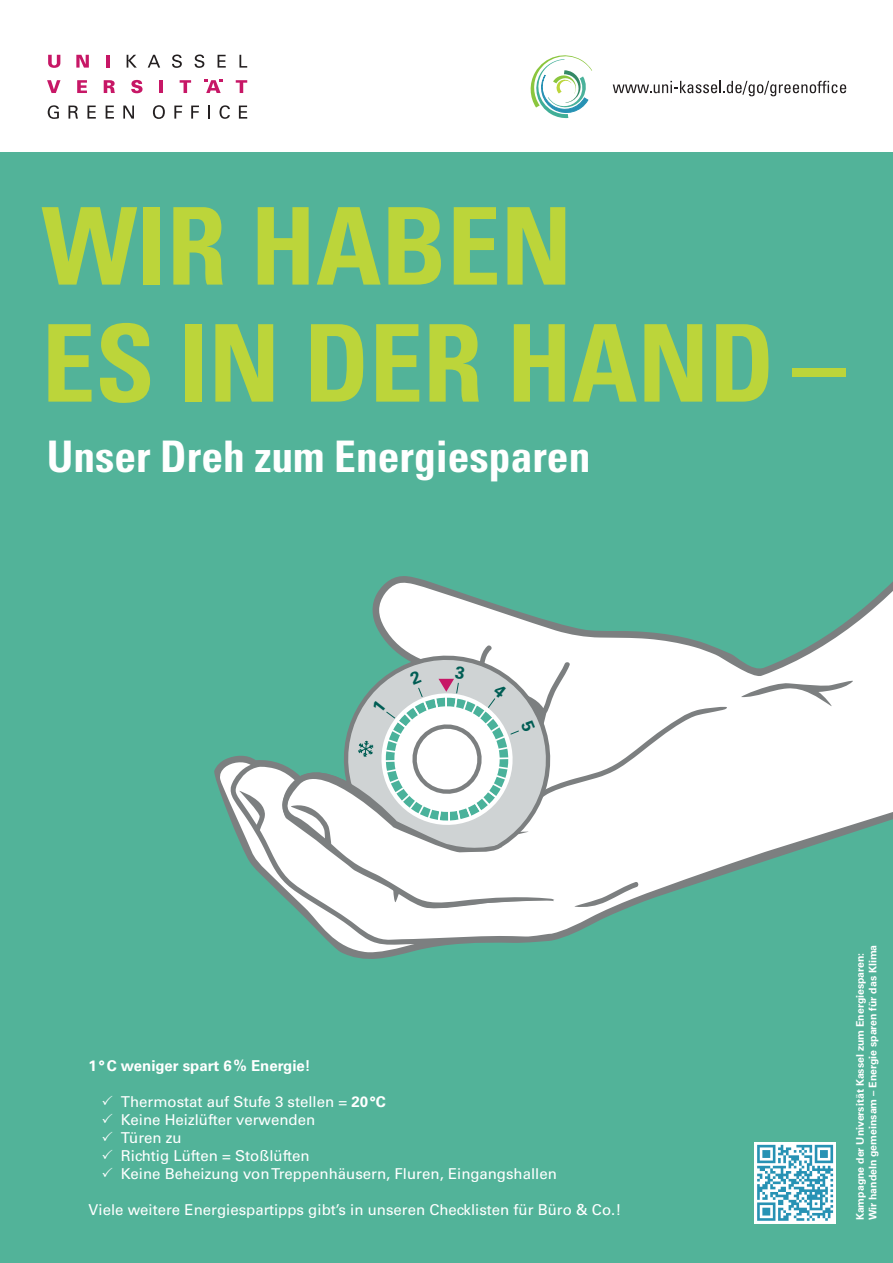
<style>
.page{position:relative;width:893px;height:1263px;background:#fff}
.page>*{position:absolute;margin:0;border:0;box-sizing:border-box;transform-origin:0 0}
.t1{font:700 condensed 107.25px/117px "Univers LT Std";color:#bcd53a}
.t2{font:700 condensed 43.5px "Univers LT Std";color:#fff}
.t3{font:15px/18px "Univers LT Std";color:#fff}
.t4{font:700 15px "Univers LT Std";color:#fff}
.t5{font:700 10.5px/12.6px "Univers LT Std";color:#fff}
.s1{font-weight:700}
</style>
<div class="page">
<div style="left:0;top:153px;width:893px;height:1110px;background:#52b399"></div>
<svg style="left:127px;top:55px;width:10px;height:13px"></svg>
<svg style="left:148px;top:55px;width:12px;height:13px"></svg>
<svg style="left:172px;top:55px;width:10px;height:13px"></svg>
<svg style="left:195px;top:55px;width:9px;height:13px"></svg>
<svg style="left:218px;top:55px;width:8px;height:13px"></svg>
<svg style="left:239px;top:55px;width:8px;height:13px"></svg>
<svg style="left:47px;top:80px;width:14px;height:13px"></svg>
<svg style="left:77px;top:80px;width:10px;height:13px"></svg>
<svg style="left:104px;top:80px;width:11px;height:13px"></svg>
<svg style="left:131px;top:80px;width:12px;height:13px"></svg>
<svg style="left:160px;top:80px;width:3px;height:13px"></svg>
<svg style="left:180px;top:80px;width:11px;height:13px"></svg>
<svg style="left:236px;top:80px;width:11px;height:13px"></svg>
<svg style="left:48px;top:55px;width:12px;height:13px"></svg>
<svg style="left:76px;top:55px;width:13px;height:13px"></svg>
<hr style="left:106px;top:55px;width:4px;height:13px;background:#c71766">
<svg style="left:204px;top:79px;width:19px;height:14px"></svg>
<svg style="left:48px;top:105px;width:11px;height:14px"></svg>
<svg style="left:69px;top:106px;width:9px;height:13px"></svg>
<svg style="left:87px;top:106px;width:9px;height:13px"></svg>
<svg style="left:106px;top:106px;width:8px;height:13px"></svg>
<svg style="left:123px;top:106px;width:11px;height:13px"></svg>
<svg style="left:153px;top:105px;width:12px;height:14px"></svg>
<svg style="left:174px;top:106px;width:8px;height:13px"></svg>
<svg style="left:191px;top:106px;width:8px;height:13px"></svg>
<svg style="left:208px;top:106px;width:2px;height:13px"></svg>
<svg style="left:219px;top:105px;width:11px;height:14px"></svg>
<svg style="left:239px;top:106px;width:8px;height:13px"></svg>
<svg style="left:530px;top:55px;width:62px;height:63px"></svg>
<svg style="left:613px;top:81px;width:233px;height:15px"></svg>
<svg style="left:372px;top:576px;width:521px;height:297px;fill:#fff"></svg>
<svg style="left:738px;top:679px;width:117px;height:29px;background:#e5e6e6"></svg>
<svg style="left:372px;top:644px;width:190px;height:22px;background:#ceddda"></svg>
<svg style="left:754px;top:1142px;width:82px;height:81px"></svg>
<svg style="left:757px;top:1145px;width:76px;height:76px;background:#90c7d8"></svg>
<svg style="left:219px;top:666px;width:509px;height:286px"></svg>
<h1 class="t1" style="left:42px;top:188px;width:805px">WIR HABEN<br>ES IN DER HAND –</h1>
<h2 class="t2" style="left:47px;top:430px;width:545px">Unser Dreh zum Energiesparen</h2>
<p class="t4" style="left:89px;top:1057px;width:224px">1 ° C weniger spart 6 % Energie!</p>
<p class="t3" style="left:121px;top:1093px;width:437px">Thermostat auf Stufe 3 stellen = <span class="s1">20 °C<br></span>Keine Heizlüfter verwenden<br>Türen zu<br>Richtig Lüften = Stoßlüften<br>Keine Beheizung von Treppen häusern, Fluren, Eingangshallen</p>
<p class="t3" style="left:89px;top:1201px;width:534px">Viele weitere Energiespartipps gibt’s in unseren Checklisten für Büro &amp; Co.!</p>
<p class="t5" style="left:854px;top:1220px;width:277px;rotate:-90deg">Kampagne der Universität Kassel zum Energiesparen:<br>Wir handeln gemeinsam – Energie sparen für das Klima</p>
</div>
